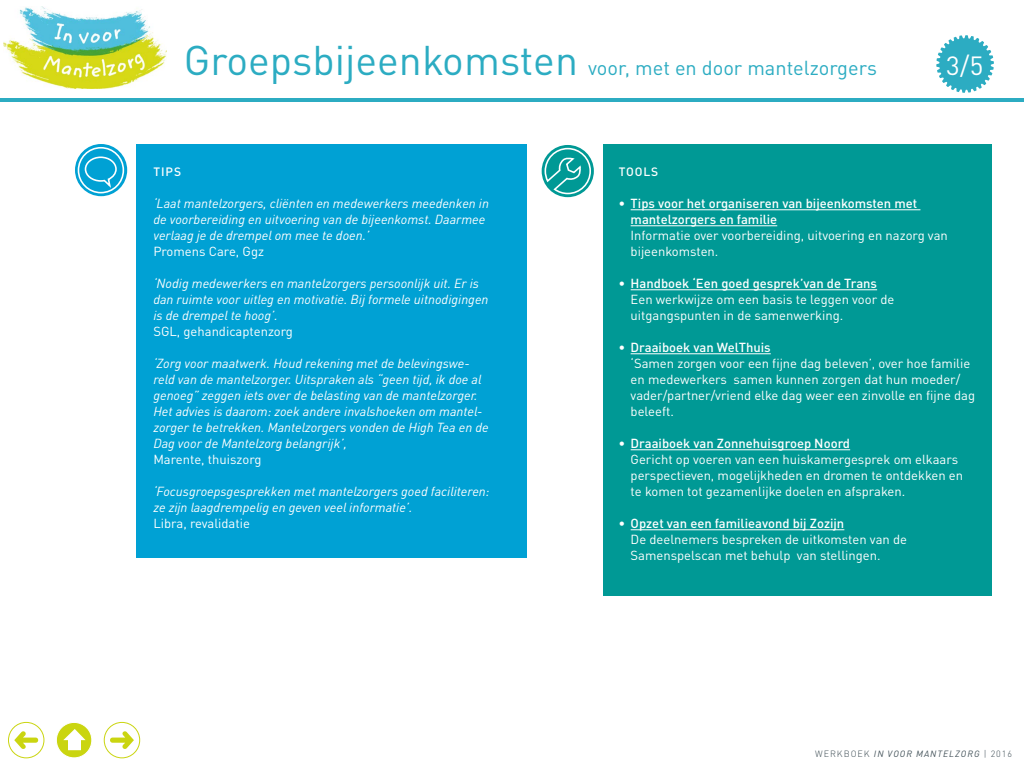
<style>
.page{position:relative;width:1024px;height:768px;background:#fff}
.page>*{position:absolute;margin:0;border:0;box-sizing:border-box;transform-origin:0 0}
.t1{font:26px "DINOT";color:#fff}
.t2{font:20px "DINOT";color:#2cacc2}
.t3{font:13px/16px "DINOT";color:#fff}
.t4{font:italic 13px/16px "DINOT";color:#fff}
.t5{font:500 13px/16px "DINOT";color:#fff}
.t6{font:500 12px "DINOT";letter-spacing:.08em;color:#fff}
.t7{font:italic 9px "DINOT";letter-spacing:.11em;color:#3f4e55}
.s1{font-size:41px}
.s2{font-weight:400}
.s3{font-weight:500}
.s4{font-weight:300;font-style:normal}
</style>
<div class="page">
<svg style="left:936px;top:35px;width:58px;height:58px"></svg>
<div style="left:603px;top:144px;width:389px;height:452px;background:#009995"></div>
<hr style="left:631px;top:209px;width:289px;height:1px;background:#fff">
<hr style="left:631px;top:225px;width:146px;height:1px;background:#fff">
<hr style="left:631px;top:289px;width:246px;height:1px;background:#fff">
<hr style="left:631px;top:353px;width:140px;height:1px;background:#fff">
<hr style="left:631px;top:449px;width:219px;height:1px;background:#fff">
<hr style="left:631px;top:529px;width:213px;height:1px;background:#fff">
<hr style="left:0;top:98px;width:1024px;height:4px;background:#2cacc2">
<svg style="left:542px;top:145px;width:52px;height:52px"></svg>
<svg style="left:544px;top:147px;width:48px;height:48px"></svg>
<div style="left:137px;top:144px;width:390px;height:414px;background:#00a1d4"></div>
<svg style="left:75px;top:144px;width:52px;height:52px"></svg>
<div style="left:78px;top:147px;width:46px;height:46px;border:2px solid #fff;border-radius:50%"></div>
<svg style="left:84px;top:156px;width:34px;height:34px"></svg>
<img style="left:3px;top:6px;width:163px;height:82px">
<div style="left:8px;top:722px;width:36px;height:36px;border:1px solid #cad510;border-radius:50%"></div>
<svg style="left:14px;top:731px;width:24px;height:18px"></svg>
<svg style="left:56px;top:722px;width:36px;height:36px"></svg>
<div style="left:56px;top:722px;width:36px;height:36px;border:1px solid #fff;border-radius:50%"></div>
<svg style="left:63px;top:729px;width:23px;height:21px"></svg>
<div style="left:104px;top:722px;width:36px;height:36px;border:1px solid #cad510;border-radius:50%"></div>
<svg style="left:110px;top:731px;width:24px;height:18px"></svg>
<h2 class="t2" style="left:184px;top:56px;width:694px"><span class="s1">Groepsbijeenkomsten</span> voor, met en door mantelzorgers</h2>
<h1 class="t1" style="left:946px;top:49px;width:39px">3/5</h1>
<p class="t6" style="left:153px;top:164px;width:29px">TIPS</p>
<p class="t4" style="left:153px;top:195px;width:337px">‘Laat mantelzorgers, cliënten en medewerkers meedenken in de voorbereiding en uitvoering van de bijeenkomst. Daarmee verlaag je de drempel om mee te doen.’</p>
<p class="t3" style="left:153px;top:243px;width:112px">Promens Care, Ggz</p>
<p class="t4" style="left:153px;top:275px;width:337px">‘Nodig medewerkers en mantelzorgers persoonlijk uit. Er is dan ruimte voor uitleg en motivatie. Bij formele uitnodigingen is de drempel te hoog’.</p>
<p class="t3" style="left:153px;top:323px;width:141px">SGL, gehandicaptenzorg</p>
<p class="t4" style="left:153px;top:355px;width:337px">‘Zorg voor maatwerk. Houd rekening met de belevingswe&shy;reld van de mantelzorger. Uitspraken als “geen tijd, ik doe al genoeg” zeggen iets over de belasting van de mantelzorger.<br>Het advies is daarom: zoek andere invalshoeken om mantel&shy;zorger te betrekken. Mantelzorgers vonden de High Tea en de Dag voor de Mantelzorg belangrijk’,</p>
<p class="t3" style="left:153px;top:451px;width:110px">Marente, thuiszorg</p>
<p class="t4" style="left:153px;top:483px;width:338px">‘Focusgroepsgesprekken met mantelzorgers goed faciliteren: ze zijn laagdrempelig en geven veel informatie’.</p>
<p class="t3" style="left:153px;top:515px;width:98px">Libra, revalidatie</p>
<p class="t6" style="left:619px;top:164px;width:41px">TOOLS</p>
<p class="t5" style="left:631px;top:195px;width:288px;text-indent:-12px"><span class="s2">•</span> Tips voor het organiseren van bijeenkomsten met mantelzorgers en familie</p>
<p class="t3" style="left:631px;top:227px;width:319px">Informatie over voorbereiding, uitvoering en nazorg van bijeenkomsten.</p>
<p class="t3" style="left:631px;top:275px;width:265px;text-indent:-12px">• <span class="s3">Handboek ‘Een goed gesprek’van de Trans<br></span>Een werkwijze om een basis te leggen voor de uitgangspunten in de samenwerking.</p>
<p class="t3" style="left:631px;top:339px;width:346px;text-indent:-12px">• <span class="s3">Draaiboek van WelThuis<br></span>‘Samen zorgen voor een fijne dag beleven’, over hoe familie en medewerkers samen kunnen zorgen dat hun moeder/ vader/partner/vriend elke dag weer een zinvolle en fijne dag beleeft.</p>
<p class="t3" style="left:631px;top:435px;width:334px;text-indent:-12px">• <span class="s3">Draaiboek van Zonnehuisgroep Noord<br></span>Gericht op voeren van een huiskamergesprek om elkaars perspectieven, mogelijkheden en dromen te ontdekken en te komen tot gezamenlijke doelen en afspraken.</p>
<p class="t3" style="left:631px;top:515px;width:278px;text-indent:-12px">• <span class="s3">Opzet van een familieavond bij Zozijn<br></span>De deelnemers bespreken de uitkomsten van de<br>Samenspelscan met behulp van stellingen.</p>
<p class="t7" style="left:815px;top:748px;width:198px"><span class="s4">WERKBOEK</span> IN VOOR MANTELZORG <span class="s4">| 2016</span></p>
</div>
